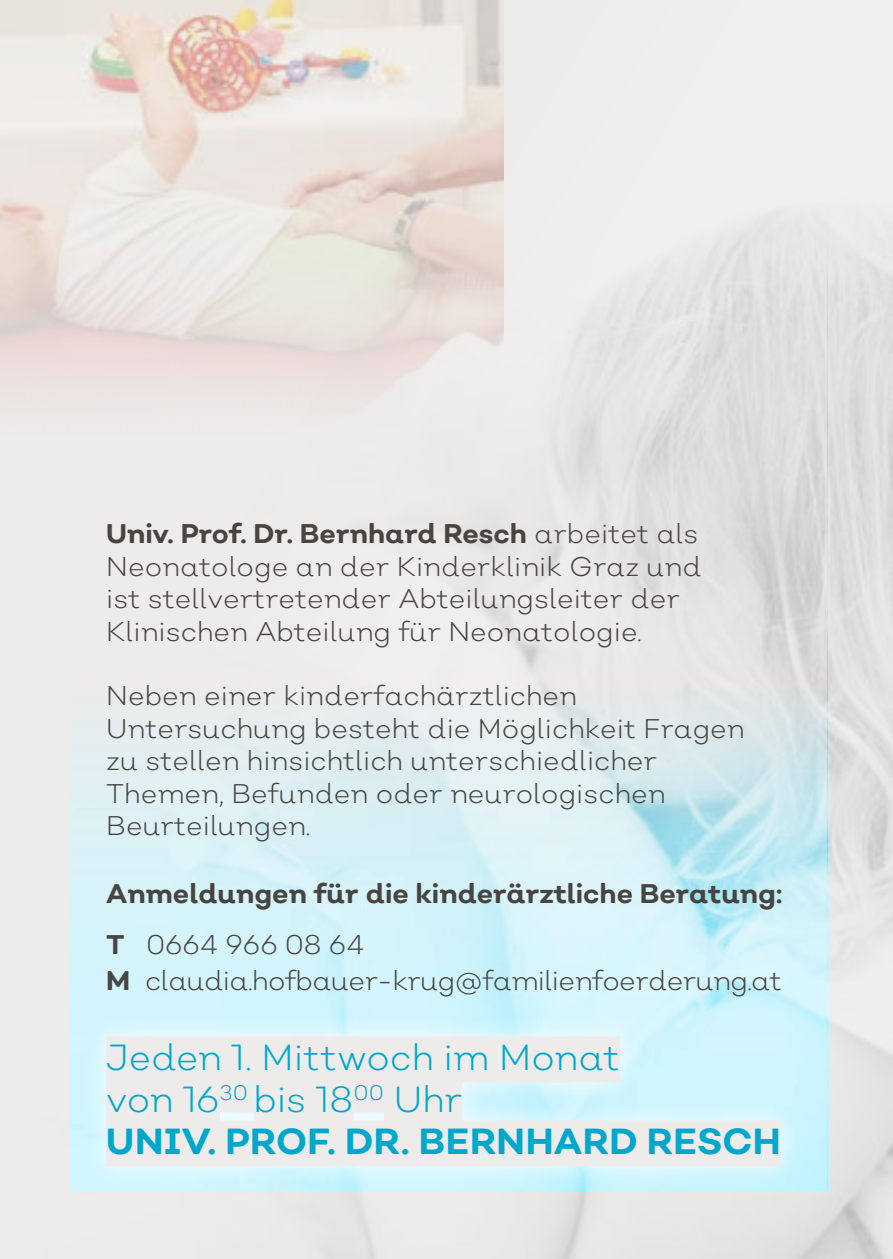
<style>
.page{position:relative;width:893px;height:1259px;background:#edeceb}
.page>*{position:absolute;margin:0;border:0;box-sizing:border-box;transform-origin:0 0}
.t1{font:300 36.3px/42px "Nutmeg";letter-spacing:-.005em;color:#00a7cc}
.t2{font:300 27px/32.4px "Nutmeg";color:#484541}
.t3{font:700 27px/50.4px "Nutmeg";color:#484541}
.t4{font:300 27px "Nutmeg";letter-spacing:-.02em;color:#484541}
.s1{font-weight:700}
.s2{font-weight:300}
</style>
<div class="page">
<img style="left:70px;top:248px;width:823px;height:1011px">
<img style="left:70px;top:236px;width:757px;height:448px">
<svg style="left:70px;top:684px;width:759px;height:506px;fill:#d8f1f7"></svg>
<div style="left:83px;top:1013px;width:721px;height:176px;background:#fff;opacity:.8"></div>
<div style="left:106px;top:1036px;width:514px;height:46px;background:#edeceb"></div>
<div style="left:106px;top:1078px;width:114px;height:46px;background:#edeceb"></div>
<div style="left:220px;top:1066px;width:34px;height:46px;background:#edeceb"></div>
<div style="left:254px;top:1078px;width:100px;height:46px;background:#edeceb"></div>
<div style="left:354px;top:1066px;width:30px;height:46px;background:#edeceb"></div>
<div style="left:384px;top:1078px;width:78px;height:46px;background:#edeceb"></div>
<div style="left:106px;top:1120px;width:675px;height:46px;background:#edeceb"></div>
<img style="left:0;top:0;width:504px;height:455px">
<p class="t2" style="left:106px;top:517px;width:597px"><span class="s1">Univ. Prof. Dr. Bernhard Resch</span> arbeitet als Neonatologe an der Kinderklinik Graz und ist stellvertretender Abteilungsleiter der Klinischen Abteilung für Neonatologie.</p>
<p class="t2" style="left:106px;top:679px;width:640px">Neben einer kinderfachärztlichen Untersuchung besteht die Möglichkeit Fragen zu stellen hinsichtlich unterschiedlicher Themen, Befunden oder neurologischen Beurteilungen.</p>
<p class="t3" style="left:106px;top:868px;width:677px">Anmeldungen für die kinderärztliche Beratung:<br>T <span class="s2">0664 966 08 64</span></p>
<p class="t4" style="left:106px;top:963px;width:677px"><span class="s1">M</span> claudia.hofbauer-krug@familienfoerderung.at</p>
<h1 class="t1" style="left:106px;top:1036px;width:676px">Jeden 1. Mittwoch im Monat<br>von 16<sup>30</sup> bis 18<sup>00</sup> Uhr<br><span class="s1">UNIV. PROF. DR. BERNHARD RESCH</span></h1>
</div>
